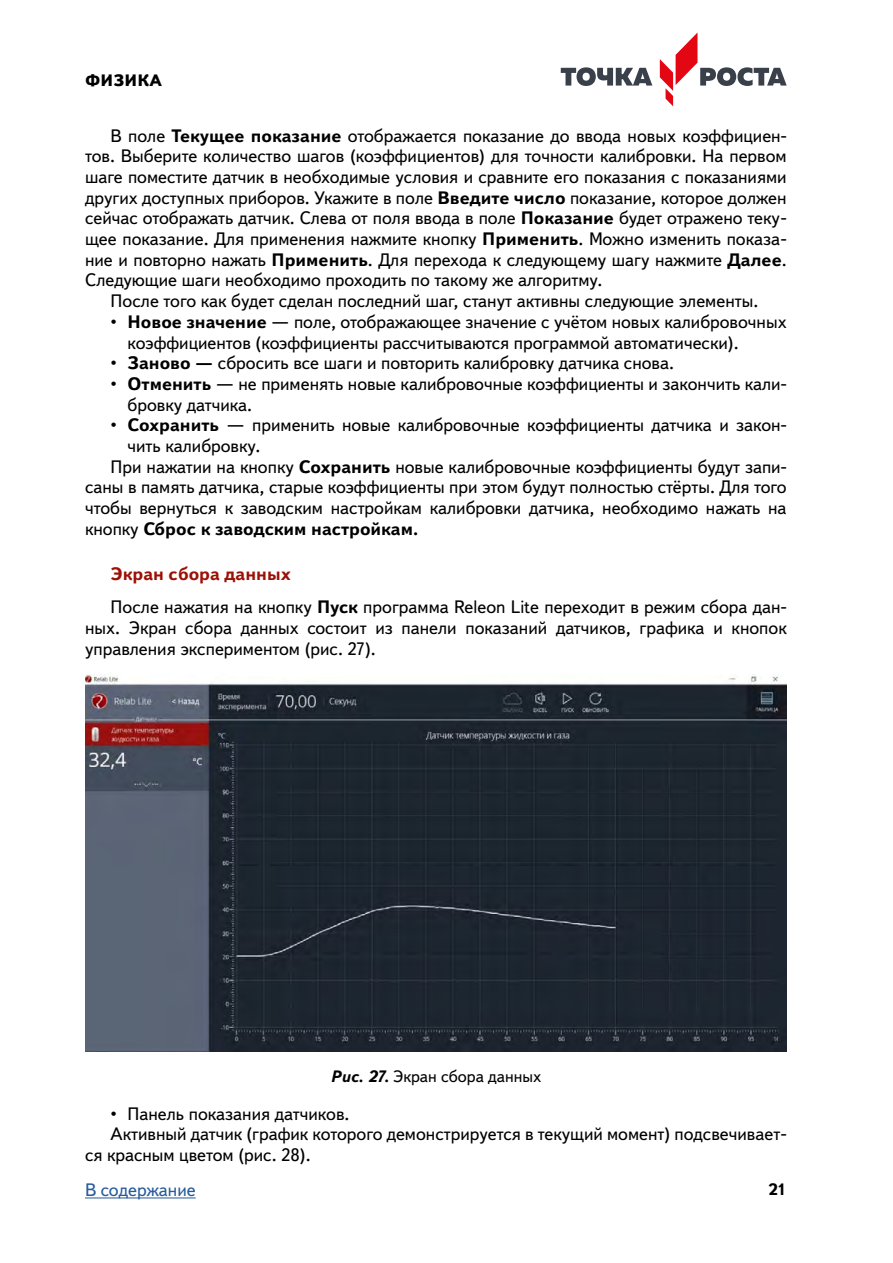
<style>
.page{position:relative;width:893px;height:1263px;background:#fff}
.page>*{position:absolute;margin:0;border:0;box-sizing:border-box;transform-origin:0 0}
.Основной{font:18px/20.7px "Textbook New";color:#000}
.Заг_3{font:700 18px "Textbook New";color:#9c1006}
.t1{font:18px "Textbook New";color:#275b9b}
.Рис__Подпись{font:16.5px "Textbook New";color:#000}
.t2{font:800 16.5px "Textbook New";letter-spacing:.01em;color:#000}
.t3{font:700 16.5px "Textbook New";color:#000}
.s1{font-weight:700}
.s2{font-weight:700;font-style:italic}
</style>
<div class="page">
<hr style="left:85px;top:1197px;width:111px;height:1px;background:#275b9b">
<svg style="left:561px;top:67px;width:91px;height:19px"></svg>
<svg style="left:660px;top:32px;width:127px;height:74px"></svg>
<img style="left:85px;top:674px;width:702px;height:378px">
<p class="t2" style="left:85px;top:70px;width:78px">ФИЗИКА</p>
<p class="Основной" style="left:85px;top:125px;width:703px;text-align:justify;text-indent:26px">В поле <span class="s1">Текущее показание</span> отображается показание до ввода новых коэффициен&shy;тов. Выберите количество шагов (коэффициентов) для точности калибровки. На первом шаге поместите датчик в необходимые условия и сравните его показания с показаниями других доступных приборов. Укажите в поле <span class="s1">Введите число</span> показание, которое должен сейчас отображать датчик. Слева от поля ввода в поле <span class="s1">Показание</span> будет отражено теку&shy;щее показание. Для применения нажмите кнопку <span class="s1">Применить</span>. Можно изменить показа&shy;ние и повторно нажать <span class="s1">Применить</span>. Для перехода к следующему шагу нажмите <span class="s1">Далее</span>.<br>Следующие шаги необходимо проходить по такому же алгоритму.</p>
<p class="Основной" style="left:111px;top:291px;width:649px">После того как будет сделан последний шаг, станут активны следующие элементы.</p>
<p class="Основной" style="left:128px;top:311px;width:661px;text-indent:-17px">• <span class="s1">Новое значение</span> — поле, отображающее значение с учётом новых калибровочных коэффициентов (коэффициенты рассчитываются программой автоматически).</p>
<p class="Основной" style="left:111px;top:353px;width:565px">• <span class="s1">Заново —</span> сбросить все шаги и повторить калибровку датчика снова.</p>
<p class="Основной" style="left:128px;top:373px;width:661px;text-indent:-17px">• <span class="s1">Отменить</span> — не применять новые калибровочные коэффициенты и закончить кали&shy;бровку датчика.</p>
<p class="Основной" style="left:128px;top:415px;width:661px;text-indent:-17px">• <span class="s1">Сохранить</span> — применить новые калибровочные коэффициенты датчика и закон&shy;чить калибровку.</p>
<p class="Основной" style="left:85px;top:456px;width:703px;text-align:justify;text-indent:25px">При нажатии на кнопку <span class="s1">Сохранить</span> новые калибровочные коэффициенты будут запи&shy;саны в память датчика, старые коэффициенты при этом будут полностью стёрты. Для того чтобы вернуться к заводским настройкам калибровки датчика, необходимо нажать на кнопку <span class="s1">Сброс к заводским настройкам.</span></p>
<p class="Заг_3" style="left:111px;top:563px;width:182px">Экран сбора данных</p>
<p class="Основной" style="left:85px;top:597px;width:703px;text-align:justify;text-indent:26px">После нажатия на кнопку <span class="s1">Пуск</span> программа Releon Lite переходит в режим сбора дан&shy;ных. Экран сбора данных состоит из панели показаний датчиков, графика и кнопок управления экспериментом (рис. 27).</p>
<p class="Рис__Подпись" style="left:330px;top:1067px;width:212px"><span class="s2">Рис. 27.</span> Экран сбора данных</p>
<p class="Основной" style="left:111px;top:1103px;width:240px">• Панель показания датчиков.</p>
<p class="Основной" style="left:85px;top:1124px;width:703px;text-indent:26px">Активный датчик (график которого демонстрируется в текущий момент) подсвечивает&shy;ся красным цветом (рис. 28).</p>
<p class="t1" style="left:85px;top:1179px;width:112px">В содержание</p>
<p class="t3" style="left:768px;top:1179px;width:20px">21</p>
</div>
